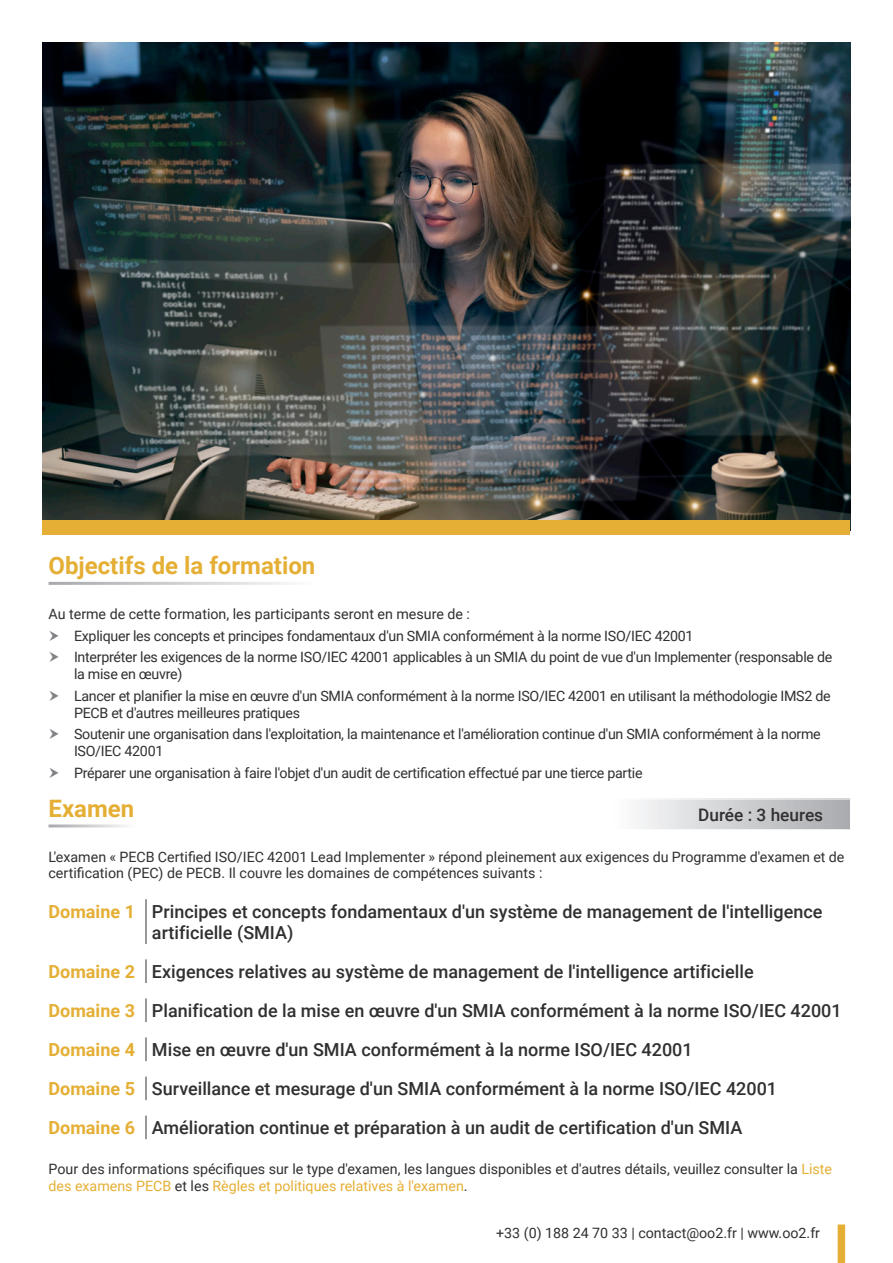
<style>
.page{position:relative;width:893px;height:1263px;background:#fff}
.page>*{position:absolute;margin:0;border:0;box-sizing:border-box;transform-origin:0 0}
.t1{font:700 24px "Roboto";color:#e5af35}
.t2{font:500 18px/21px "Roboto";color:#312f30}
.t3{font:700 18px "Roboto";color:#e5af35}
.t4{font:500 17.25px "Roboto";color:#312f30}
.Bullet_Points{font:14.25px/17.1px "Roboto";letter-spacing:-.02em;color:#312f30}
.Bullet_Points-2{font:14.25px/16.5px "Roboto";color:#312f30}
.s1{color:#e5af35}
</style>
<div class="page">
<img style="left:43px;top:43px;width:807px;height:477px">
<div style="left:43px;top:520px;width:807px;height:15px;background:#e5af35"></div>
<svg style="left:639px;top:800px;width:211px;height:29px;background:#cdced1"></svg>
<hr style="left:145px;top:899px;width:2px;height:45px;background:#76787b">
<hr style="left:145px;top:959px;width:2px;height:24px;background:#76787b">
<hr style="left:145px;top:998px;width:2px;height:24px;background:#76787b">
<hr style="left:145px;top:1037px;width:2px;height:24px;background:#76787b">
<hr style="left:145px;top:1076px;width:2px;height:24px;background:#76787b">
<hr style="left:145px;top:1115px;width:2px;height:24px;background:#76787b">
<div style="left:838px;top:1224px;width:7px;height:39px;background:#e5af35"></div>
<p class="t1" style="left:49px;top:549px;width:268px">Objectifs de la formation</p>
<p class="Bullet_Points-2" style="left:49px;top:606px;width:423px">Au terme de cette formation, les participants seront en mesure de :</p>
<p class="Bullet_Points" style="left:74px;top:627px;width:621px">Expliquer les concepts et principes fondamentaux d'un SMIA conformément à la norme ISO/IEC 42001</p>
<p class="Bullet_Points" style="left:74px;top:648px;width:760px">Interpréter les exigences de la norme ISO/IEC 42001 applicables à un SMIA du point de vue d'un Implementer (responsable de la mise en œuvre)</p>
<p class="Bullet_Points" style="left:74px;top:686px;width:758px">Lancer et planifier la mise en œuvre d'un SMIA conformément à la norme ISO/IEC 42001 en utilisant la méthodologie IMS2 de<br>PECB et d'autres meilleures pratiques</p>
<p class="Bullet_Points" style="left:74px;top:725px;width:748px">Soutenir une organisation dans l'exploitation, la maintenance et l'amélioration continue d'un SMIA conformément à la norme<br>ISO/IEC 42001</p>
<p class="Bullet_Points" style="left:74px;top:763px;width:570px">Préparer une organisation à faire l'objet d'un audit de certification effectué par une tierce partie</p>
<p class="t1" style="left:49px;top:792px;width:87px">Examen</p>
<p class="t4" style="left:698px;top:803px;width:127px">Durée : 3 heures</p>
<p class="Bullet_Points-2" style="left:49px;top:848px;width:797px">L'examen « PECB Certified ISO/IEC 42001 Lead Implementer » répond pleinement aux exigences du Programme d'examen et de certification (PEC) de PECB. Il couvre les domaines de compétences suivants :</p>
<p class="t3" style="left:49px;top:899px;width:88px">Domaine 1</p>
<p class="t2" style="left:152px;top:900px;width:672px">Principes et concepts fondamentaux d'un système de management de l'intelligence artificielle (SMIA)</p>
<p class="t3" style="left:49px;top:959px;width:88px">Domaine 2</p>
<p class="t2" style="left:152px;top:960px;width:603px">Exigences relatives au système de management de l'intelligence artificielle</p>
<p class="t3" style="left:49px;top:998px;width:88px">Domaine 3</p>
<p class="t2" style="left:152px;top:999px;width:691px">Planification de la mise en œuvre d'un SMIA conformément à la norme ISO/IEC 42001</p>
<p class="t3" style="left:49px;top:1037px;width:88px">Domaine 4</p>
<p class="t2" style="left:152px;top:1038px;width:542px">Mise en œuvre d'un SMIA conformément à la norme ISO/IEC 42001</p>
<p class="t3" style="left:49px;top:1076px;width:88px">Domaine 5</p>
<p class="t2" style="left:152px;top:1077px;width:627px">Surveillance et mesurage d'un SMIA conformément à la norme ISO/IEC 42001</p>
<p class="t3" style="left:49px;top:1115px;width:88px">Domaine 6</p>
<p class="t2" style="left:152px;top:1116px;width:592px">Amélioration continue et préparation à un audit de certification d'un SMIA</p>
<p class="Bullet_Points-2" style="left:49px;top:1159px;width:785px;line-height:17.1px">Pour des informations spécifiques sur le type d'examen, les langues disponibles et d'autres détails, veuillez consulter la <span class="s1">Liste des examens PECB</span> et les <span class="s1">Règles et politiques relatives à l'examen</span>.</p>
<p class="Bullet_Points-2" style="left:496px;top:1224px;width:325px">+33 (0) 188 24 70 33 | contact@oo2.fr | www.oo2.fr</p>
</div>
